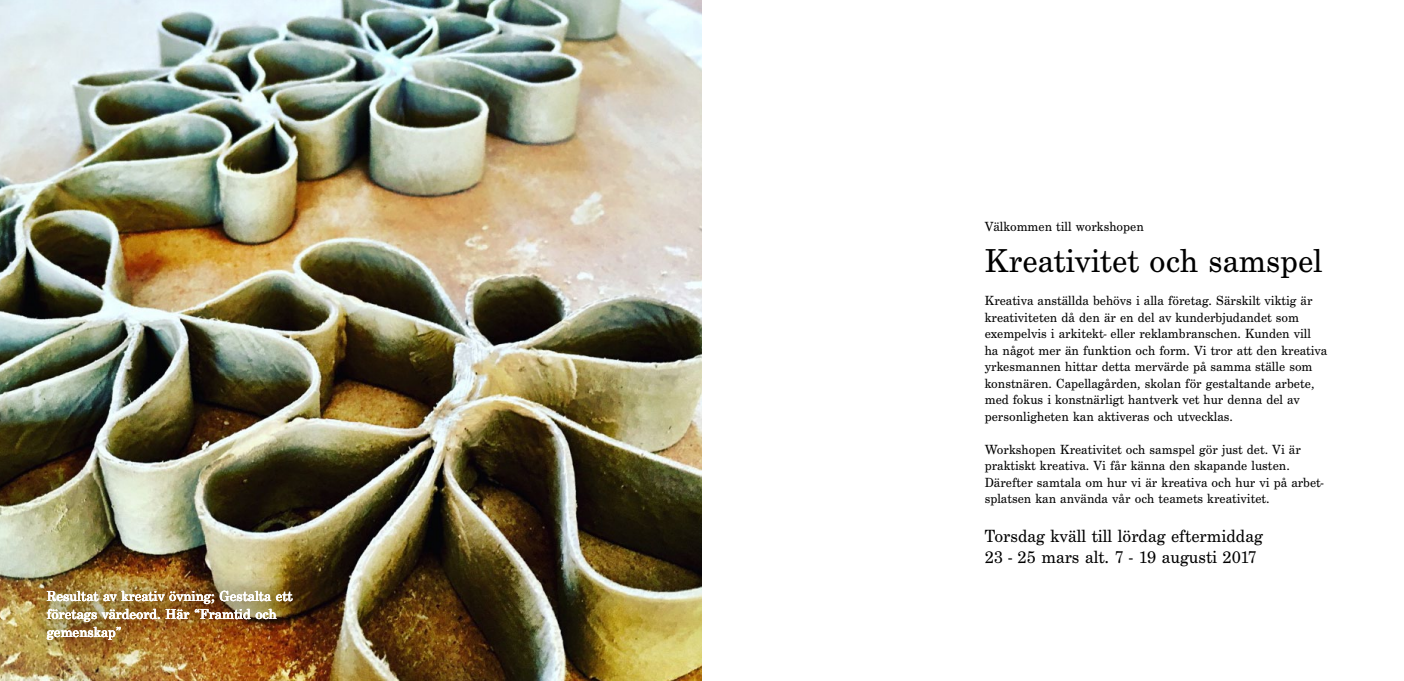
<style>
.page{position:relative;width:1404px;height:681px;background:#fff}
.page>*{position:absolute;margin:0;border:0;box-sizing:border-box;transform-origin:0 0}
.t1{font:34.35px "Century School EFOP";color:#000}
.t2{font:18.3px/21.9px "Century School EFOP";color:#000}
.t3{font:15px/18px "Century School EFOP";color:#fff}
.t4{font:13.65px/16.5px "Century School EFOP";color:#000}
</style>
<div class="page">
<img style="left:0;top:0;width:702px;height:680px">
<div style="left:25px;top:569px;width:288px;height:91px;background:#000;opacity:.8"></div>
<p class="t3" style="left:47px;top:586px;width:247px">Resultat av kreativ övning; Gestalta ett företags värdeord. Här “Framtid och gemenskap”</p>
<p class="t4" style="left:984px;top:219px;width:161px">Välkommen till workshopen</p>
<h1 class="t1" style="left:984px;top:241px;width:339px">Kreativitet och samspel</h1>
<p class="t4" style="left:984px;top:293px;width:344px">Kreativa anställda behövs i alla företag. Särskilt viktig är kreativiteten då den är en del av kunderbjudandet som exempelvis i arkitekt- eller reklambranschen. Kunden vill ha något mer än funktion och form. Vi tror att den kreativa yrkesmannen hittar detta mervärde på samma ställe som konstnären. Capellagården, skolan för gestaltande arbete, med fokus i konstnärligt hantverk vet hur denna del av personligheten kan aktiveras och utvecklas.</p>
<p class="t4" style="left:984px;top:441px;width:340px">Workshopen Kreativitet och samspel gör just det. Vi är praktiskt kreativa. Vi får känna den skapande lusten.<br>Därefter samtala om hur vi är kreativa och hur vi på arbet&shy;splatsen kan använda vår och teamets kreativitet.</p>
<h2 class="t2" style="left:984px;top:524px;width:279px">Torsdag kväll till lördag eftermiddag<br>23 - 25 mars alt. 7 - 19 augusti 2017</h2>
</div>
